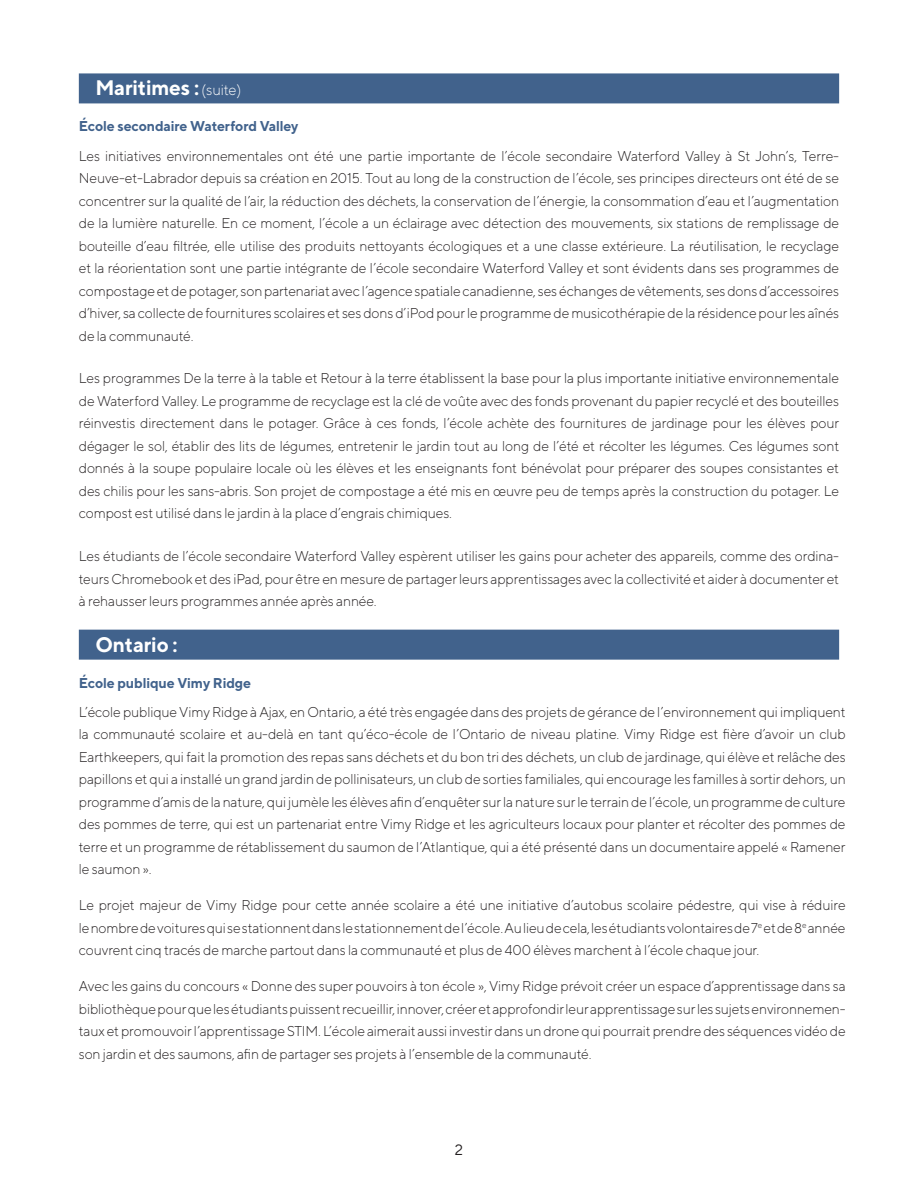
<style>
.page{position:relative;width:918px;height:1188px;background:#fff}
.page>*{position:absolute;margin:0;border:0;box-sizing:border-box;transform-origin:0 0}
.t1{font:700 21px "TT Norms";letter-spacing:-.01em;color:#fff}
.t2{font:15px "TT Norms";color:#231f20}
.t3{font:300 14.25px/22.5px "TT Norms";letter-spacing:-.01em;color:#231f20;text-align:justify}
.t4{font:700 14.25px "TT Norms";letter-spacing:-.01em;color:#41628c}
.s1{font-weight:300;font-size:15px}
</style>
<div class="page">
<div style="left:79px;top:73px;width:760px;height:30px;background:#41628c"></div>
<div style="left:79px;top:630px;width:760px;height:30px;background:#41628c"></div>
<p class="t1" style="left:95px;top:75px;width:148px">Maritimes : <span class="s1">(suite)</span></p>
<p class="t4" style="left:79px;top:117px;width:221px">École secondaire Waterford Valley</p>
<p class="t3" style="left:79px;top:144px;width:762px">Les initiatives environnementales ont été une partie importante de l’école secondaire Waterford Valley à St John’s, Terre-Neuve-et-Labrador depuis sa création en 2015. Tout au long de la construction de l’école, ses principes directeurs ont été de se concentrer sur la qualité de l’air, la réduction des déchets, la conservation de l’énergie, la consommation d’eau et l’augmentation de la lumière naturelle. En ce moment, l’école a un éclairage avec détection des mouvements, six stations de remplissage de bouteille d’eau filtrée, elle utilise des produits nettoyants écologiques et a une classe extérieure. La réutilisation, le recyclage et la réorientation sont une partie intégrante de l’école secondaire Waterford Valley et sont évidents dans ses programmes de compostage et de potager, son partenariat avec l’agence spatiale canadienne, ses échanges de vêtements, ses dons d’accessoires d’hiver, sa collecte de fournitures scolaires et ses dons d’iPod pour le programme de musicothérapie de la résidence pour les aînés de la communauté.</p>
<p class="t3" style="left:79px;top:367px;width:762px">Les programmes De la terre à la table et Retour à la terre établissent la base pour la plus importante initiative environnementale de Waterford Valley. Le programme de recyclage est la clé de voûte avec des fonds provenant du papier recyclé et des bouteilles réinvestis directement dans le potager. Grâce à ces fonds, l’école achète des fournitures de jardinage pour les élèves pour dégager le sol, établir des lits de légumes, entretenir le jardin tout au long de l’été et récolter les légumes. Ces légumes sont donnés à la soupe populaire locale où les élèves et les enseignants font bénévolat pour préparer des soupes consistantes et des chilis pour les sans-abris. Son projet de compostage a été mis en œuvre peu de temps après la construction du potager. Le compost est utilisé dans le jardin à la place d’engrais chimiques.</p>
<p class="t3" style="left:79px;top:545px;width:762px">Les étudiants de l’école secondaire Waterford Valley espèrent utiliser les gains pour acheter des appareils, comme des ordina&shy;teurs Chromebook et des iPad, pour être en mesure de partager leurs apprentissages avec la collectivité et aider à documenter et à rehausser leurs programmes année après année.</p>
<p class="t1" style="left:95px;top:631px;width:84px">Ontario :</p>
<p class="t4" style="left:79px;top:674px;width:174px">École publique Vimy Ridge</p>
<p class="t3" style="left:79px;top:700px;width:768px">L’école publique Vimy Ridge à Ajax, en Ontario, a été très engagée dans des projets de gérance de l’environnement qui impliquent la communauté scolaire et au-delà en tant qu’éco-école de l’Ontario de niveau platine. Vimy Ridge est fière d’avoir un club Earthkeepers, qui fait la promotion des repas sans déchets et du bon tri des déchets, un club de jardinage, qui élève et relâche des papillons et qui a installé un grand jardin de pollinisateurs, un club de sorties familiales, qui encourage les familles à sortir dehors, un programme d’amis de la nature, qui jumèle les élèves afin d’enquêter sur la nature sur le terrain de l’école, un programme de culture des pommes de terre, qui est un partenariat entre Vimy Ridge et les agriculteurs locaux pour planter et récolter des pommes de terre et un programme de rétablissement du saumon de l’Atlantique, qui a été présenté dans un documentaire appelé « Ramener le saumon ».</p>
<p class="t3" style="left:79px;top:894px;width:768px">Le projet majeur de Vimy Ridge pour cette année scolaire a été une initiative d’autobus scolaire pédestre, qui vise à réduire le nombre de voitures qui se stationnent dans le stationnement de l’école. Au lieu de cela, les étudiants volontaires de 7<sup>e</sup> et de 8<sup>e</sup> année couvrent cinq tracés de marche partout dans la communauté et plus de 400 élèves marchent à l’école chaque jour.</p>
<p class="t3" style="left:79px;top:975px;width:768px">Avec les gains du concours « Donne des super pouvoirs à ton école », Vimy Ridge prévoit créer un espace d’apprentissage dans sa bibliothèque pour que les étudiants puissent recueillir, innover, créer et approfondir leur apprentissage sur les sujets environnemen&shy;taux et promouvoir l’apprentissage STIM. L’école aimerait aussi investir dans un drone qui pourrait prendre des séquences vidéo de son jardin et des saumons, afin de partager ses projets à l’ensemble de la communauté.</p>
<p class="t2" style="left:455px;top:1140px;width:10px">2</p>
</div>
